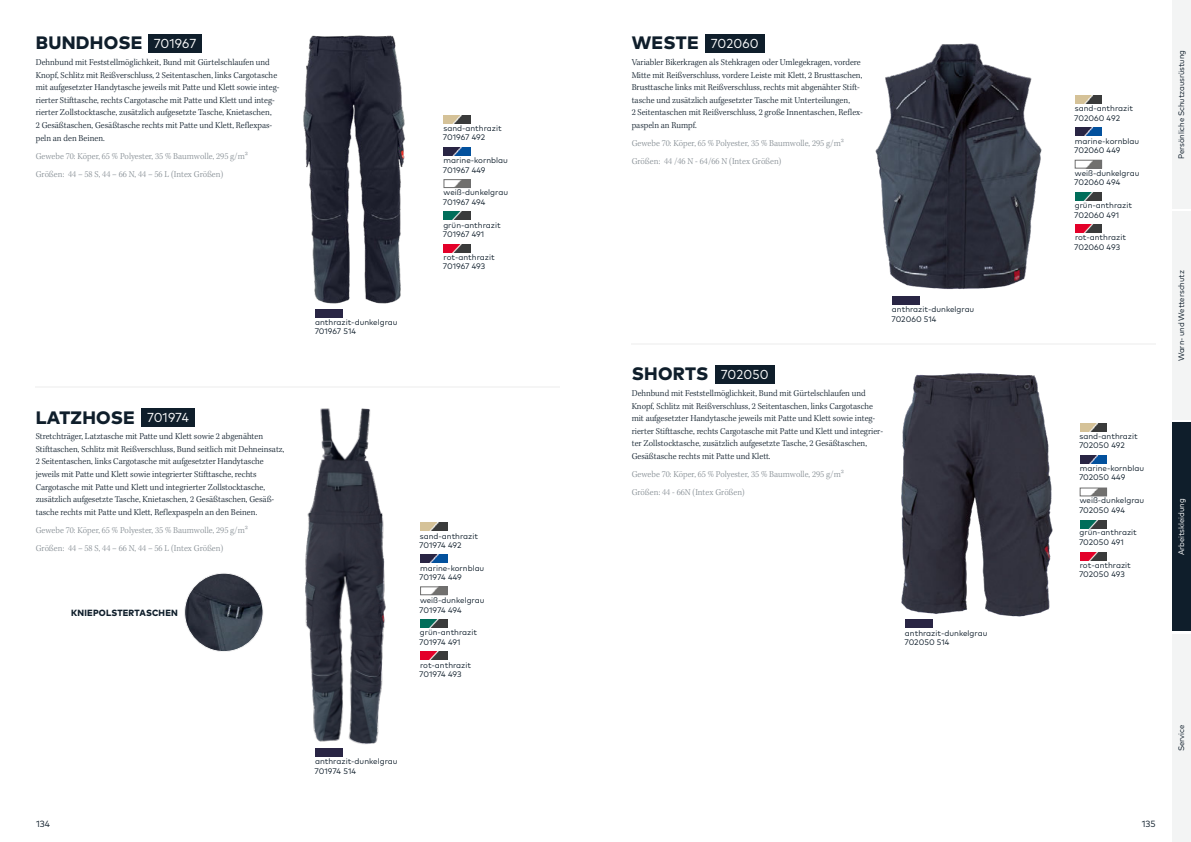
<style>
.page{position:relative;width:1191px;height:842px;background:#fff}
.page>*{position:absolute;margin:0;border:0;box-sizing:border-box;transform-origin:0 0}
.t1{font:800 18px "Mark Pro";letter-spacing:.015em;color:#0f1e2b}
.t2{font:13px "Mark Pro";color:#fff;scale:.96 1}
.t3{font:300 9.2px/12.6px "Kepler Std";color:#0f1e2b;scale:.96 1}
.t4{font:300 9.2px/18.3px "Kepler Std";color:#878f95;scale:.96 1}
.t5{font:800 9px "Mark Pro";letter-spacing:.025em;color:#0f1e2b;scale:.96 1}
.t6{font:9px "Mark Pro";color:#0f1e2b}
.t7{font:8px/9.5px "Mark Pro";color:#0f1e2b}
.t8{font:8px "Mark Pro";color:#0f1e2b;scale:.96 1}
.t9{font:8px "Mark Pro";letter-spacing:-.01em;color:#fff;scale:.96 1}
</style>
<div class="page">
<img style="left:303px;top:35px;width:102px;height:283px">
<img style="left:305px;top:408px;width:81px;height:343px">
<img style="left:901px;top:373px;width:152px;height:248px">
<img style="left:875px;top:43px;width:167px;height:254px">
<div style="left:141px;top:408px;width:54px;height:19px;background:#0f1e2b"></div>
<div style="left:715px;top:365px;width:59px;height:19px;background:#0f1e2b"></div>
<div style="left:148px;top:34px;width:54px;height:19px;background:#0f1e2b"></div>
<div style="left:705px;top:34px;width:59px;height:19px;background:#0f1e2b"></div>
<img style="left:316px;top:309px;width:26px;height:8px">
<img style="left:892px;top:296px;width:27px;height:8px">
<img style="left:444px;top:115px;width:26px;height:8px">
<img style="left:420px;top:522px;width:27px;height:8px">
<img style="left:1080px;top:423px;width:26px;height:8px">
<img style="left:1075px;top:96px;width:26px;height:8px">
<img style="left:444px;top:147px;width:26px;height:8px">
<img style="left:420px;top:555px;width:27px;height:7px">
<img style="left:1080px;top:456px;width:26px;height:8px">
<img style="left:1075px;top:128px;width:26px;height:8px">
<img style="left:455px;top:181px;width:13px;height:5px">
<div style="left:444px;top:179px;width:26px;height:9px;border:1px solid #6e6e6e"></div>
<img style="left:432px;top:589px;width:13px;height:4px">
<div style="left:420px;top:587px;width:27px;height:8px;border:1px solid #6e6e6e"></div>
<img style="left:1092px;top:490px;width:12px;height:4px">
<div style="left:1080px;top:488px;width:26px;height:8px;border:1px solid #6e6e6e"></div>
<img style="left:1087px;top:162px;width:12px;height:4px">
<div style="left:1075px;top:160px;width:26px;height:8px;border:1px solid #6e6e6e"></div>
<img style="left:444px;top:212px;width:26px;height:8px">
<img style="left:420px;top:619px;width:27px;height:8px">
<img style="left:1080px;top:520px;width:26px;height:8px">
<img style="left:1075px;top:192px;width:26px;height:8px">
<img style="left:444px;top:244px;width:26px;height:8px">
<img style="left:420px;top:651px;width:27px;height:8px">
<img style="left:1080px;top:552px;width:26px;height:8px">
<img style="left:1075px;top:225px;width:26px;height:8px">
<img style="left:316px;top:748px;width:26px;height:8px">
<img style="left:905px;top:620px;width:27px;height:8px">
<hr style="left:36px;top:386px;width:524px;height:2px;background:#f5f5f5">
<hr style="left:631px;top:343px;width:524px;height:2px;background:#f5f5f5">
<img style="left:185px;top:573px;width:78px;height:78px;border-radius:39px">
<div style="left:184px;top:573px;width:79px;height:79px;border:1px solid #f5f5f5;border-radius:50%"></div>
<div style="left:1172px;top:0;width:19px;height:209px;background:#f3f4f4"></div>
<div style="left:1172px;top:212px;width:19px;height:208px;background:#f3f4f4"></div>
<div style="left:1172px;top:423px;width:19px;height:208px;background:#0f1e2b"></div>
<div style="left:1172px;top:634px;width:19px;height:208px;background:#f3f4f4"></div>
<h1 class="t1" style="left:36px;top:29px;width:108px">BUNDHOSE</h1>
<p class="t3" style="left:36px;top:56px;width:255px">Dehnbund mit Feststellmöglichkeit, Bund mit Gürtelschlaufen und Knopf, Schlitz mit Reißverschluss, 2 Seitentaschen, links Cargotasche mit aufgesetzter Handytasche jeweils mit Patte und Klett sowie integ&shy;rierter Stifttasche, rechts Cargotasche mit Patte und Klett und integ&shy;rierter Zollstocktasche, zusätzlich aufgesetzte Tasche, Knietaschen,<br>2 Gesäßtaschen, Gesäßtasche rechts mit Patte und Klett, Reflexpas&shy;peln an den Beinen.</p>
<p class="t4" style="left:36px;top:147px;width:223px">Gewebe 70: Köper, 65 % Polyester, 35 % Baumwolle, 295 g/m²<br>Größen: 44 – 58 S, 44 – 66 N, 44 – 56 L (Intex Größen)</p>
<h1 class="t1" style="left:631px;top:29px;width:68px">WESTE</h1>
<p class="t3" style="left:631px;top:56px;width:242px">Variabler Bikerkragen als Stehkragen oder Umlegekragen, vordere Mitte mit Reißverschluss, vordere Leiste mit Klett, 2 Brusttaschen, Brusttasche links mit Reißverschluss, rechts mit abgenähter Stift&shy;tasche und zusätzlich aufgesetzter Tasche mit Unterteilungen,<br>2 Seitentaschen mit Reißverschluss, 2 große Innentaschen, Reflex&shy;paspeln an Rumpf.</p>
<p class="t4" style="left:631px;top:135px;width:223px">Gewebe 70: Köper, 65 % Polyester, 35 % Baumwolle, 295 g/m²<br>Größen: 44 /46 N - 64/66 N (Intex Größen)</p>
<h2 class="t2" style="left:154px;top:34px;width:45px">701967</h2>
<h2 class="t2" style="left:711px;top:34px;width:51px">702060</h2>
<p class="t7" style="left:443px;top:123px;width:60px">sand-anthrazit<br>701967 492</p>
<p class="t7" style="left:443px;top:155px;width:67px">marine-kornblau<br>701967 449</p>
<p class="t7" style="left:443px;top:187px;width:67px">weiß-dunkelgrau<br>701967 494</p>
<p class="t7" style="left:443px;top:219px;width:59px">grün-anthrazit<br>701967 491</p>
<p class="t7" style="left:443px;top:252px;width:53px">rot-anthrazit<br>701967 493</p>
<h1 class="t1" style="left:36px;top:403px;width:101px">LATZHOSE</h1>
<p class="t3" style="left:36px;top:430px;width:260px">Stretchträger, Latztasche mit Patte und Klett sowie 2 abgenähten Stifttaschen, Schlitz mit Reißverschluss, Bund seitlich mit Dehneinsatz, 2 Seitentaschen, links Cargotasche mit aufgesetzter Handytasche jeweils mit Patte und Klett sowie integrierter Stifttasche, rechts Cargotasche mit Patte und Klett und integrierter Zollstocktasche, zusätzlich aufgesetzte Tasche, Knietaschen, 2 Gesäßtaschen, Gesäß&shy;tasche rechts mit Patte und Klett, Reflexpaspeln an den Beinen.</p>
<p class="t4" style="left:36px;top:521px;width:223px">Gewebe 70: Köper, 65 % Polyester, 35 % Baumwolle, 295 g/m²<br>Größen: 44 – 58 S, 44 – 66 N, 44 – 56 L (Intex Größen)</p>
<h2 class="t2" style="left:147px;top:408px;width:45px">701974</h2>
<p class="t5" style="left:71px;top:605px;width:113px">KNIEPOLSTERTASCHEN</p>
<p class="t7" style="left:315px;top:317px;width:84px">anthrazit-dunkelgrau<br>701967 514</p>
<p class="t7" style="left:419px;top:530px;width:60px">sand-anthrazit<br>701974 492</p>
<p class="t7" style="left:419px;top:563px;width:67px">marine-kornblau<br>701974 449</p>
<p class="t7" style="left:419px;top:595px;width:67px">weiß-dunkelgrau<br>701974 494</p>
<p class="t7" style="left:419px;top:627px;width:59px">grün-anthrazit<br>701974 491</p>
<p class="t7" style="left:419px;top:659px;width:53px">rot-anthrazit<br>701974 493</p>
<p class="t7" style="left:891px;top:304px;width:84px">anthrazit-dunkelgrau<br>702060 514</p>
<h1 class="t1" style="left:631px;top:360px;width:78px">SHORTS</h1>
<p class="t3" style="left:631px;top:387px;width:263px">Dehnbund mit Feststellmöglichkeit, Bund mit Gürtelschlaufen und Knopf, Schlitz mit Reißverschluss, 2 Seitentaschen, links Cargotasche mit aufgesetzter Handytasche jeweils mit Patte und Klett sowie integ&shy;rierter Stifttasche, rechts Cargotasche mit Patte und Klett und integrier&shy;ter Zollstocktasche, zusätzlich aufgesetzte Tasche, 2 Gesäßtaschen, Gesäßtasche rechts mit Patte und Klett.</p>
<p class="t4" style="left:631px;top:465px;width:223px">Gewebe 70: Köper, 65 % Polyester, 35 % Baumwolle, 295 g/m²<br>Größen: 44 - 66N (Intex Größen)</p>
<h2 class="t2" style="left:721px;top:364px;width:51px">702050</h2>
<p class="t7" style="left:904px;top:627px;width:84px">anthrazit-dunkelgrau<br>702050 514</p>
<p class="t7" style="left:315px;top:756px;width:84px">anthrazit-dunkelgrau<br>701974 514</p>
<p class="t7" style="left:1074px;top:103px;width:60px">sand-anthrazit<br>702060 492</p>
<p class="t7" style="left:1074px;top:135px;width:67px">marine-kornblau<br>702060 449</p>
<p class="t7" style="left:1074px;top:168px;width:67px">weiß-dunkelgrau<br>702060 494</p>
<p class="t7" style="left:1074px;top:200px;width:59px">grün-anthrazit<br>702060 491</p>
<p class="t7" style="left:1074px;top:232px;width:53px">rot-anthrazit<br>702060 493</p>
<p class="t7" style="left:1079px;top:430px;width:60px">sand-anthrazit<br>702050 492</p>
<p class="t7" style="left:1079px;top:463px;width:67px">marine-kornblau<br>702050 449</p>
<p class="t7" style="left:1079px;top:495px;width:67px">weiß-dunkelgrau<br>702050 494</p>
<p class="t7" style="left:1079px;top:527px;width:59px">grün-anthrazit<br>702050 491</p>
<p class="t7" style="left:1079px;top:559px;width:53px">rot-anthrazit<br>702050 493</p>
<p class="t6" style="left:36px;top:817px;width:16px">134</p>
<p class="t6" style="left:1141px;top:817px;width:16px">135</p>
<p class="t8" style="left:1175px;top:159px;width:115px;rotate:-90deg">Persönliche Schutzausrüstung</p>
<p class="t8" style="left:1175px;top:361px;width:96px;rotate:-90deg">Warn- und Wetterschutz</p>
<p class="t9" style="left:1175px;top:555px;width:61px;rotate:-90deg">Arbeitskleidung</p>
<p class="t8" style="left:1175px;top:751px;width:29px;rotate:-90deg">Service</p>
</div>
